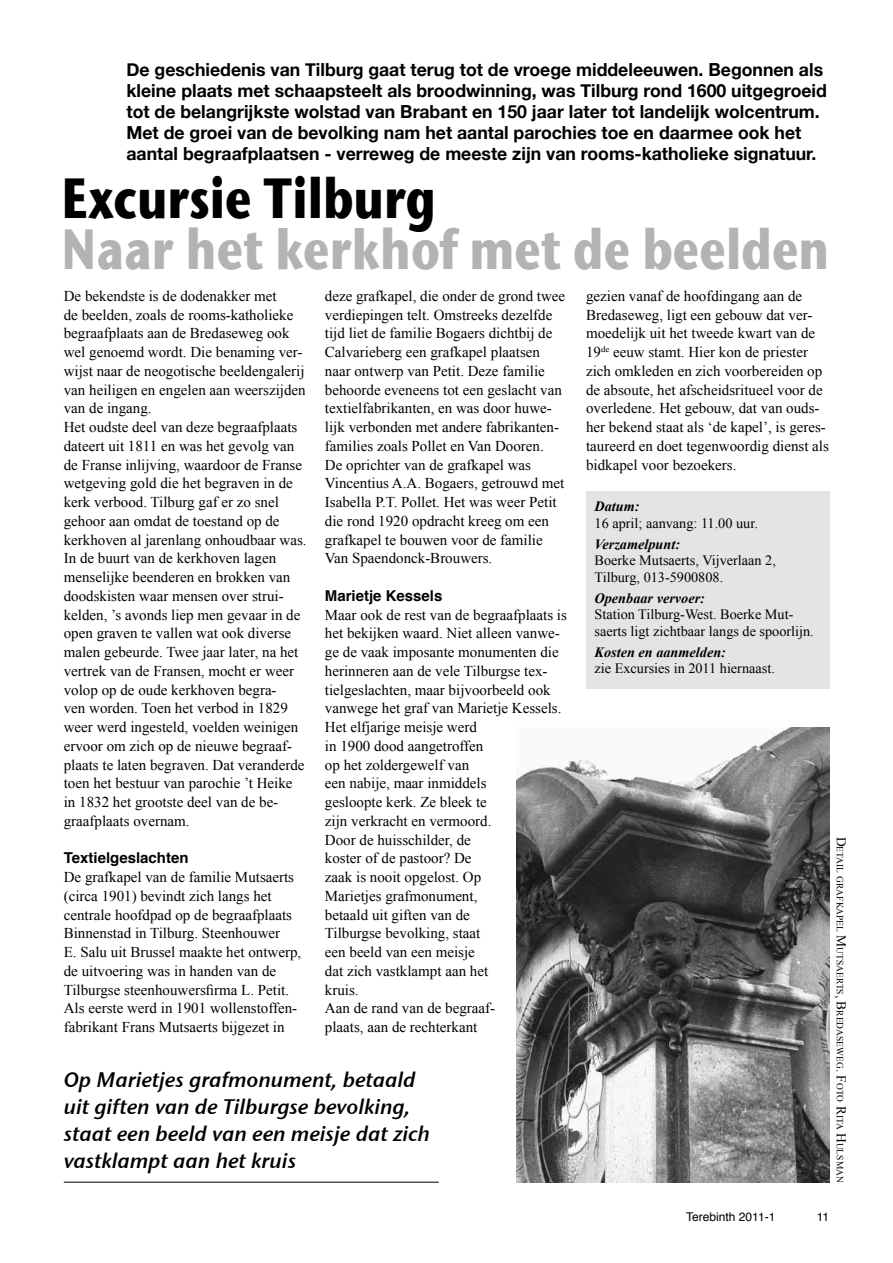
<style>
.page{position:relative;width:893px;height:1263px;background:#fff}
.page>*{position:absolute;margin:0;border:0;box-sizing:border-box;transform-origin:0 0}
.t1{font:700 56.25px "Stone Sans ITC";color:#b1b3b4;scale:.8 1}
.t2{font:700 56.25px "Stone Sans ITC";color:#000;scale:.8 1}
.t3{font:21px/27px "Stone Sans Sem OSITCTT Semi Ita";color:#000}
.t4{font:700 18px/21px "Helvetica Neue";color:#000}
.t5{font:15px/18.8px "Times New Roman";color:#000}
.t6{font:700 15px "Helvetica";color:#000}
.t7{font:14.25px/16.5px "Times New Roman";color:#000}
.t8{font:italic 700 14.25px "Times New Roman";color:#000}
.t9{font:12px "Helvetica";color:#000}
.t10{font:9.45px "Times New Roman";color:#000}
.s1{font-size:13.5px}
</style>
<div class="page">
<img style="left:516px;top:727px;width:313px;height:455px">
<hr style="left:64px;top:1182px;width:375px;height:1px;background:#000">
<div style="left:586px;top:491px;width:243px;height:198px;background:#e3e4e4"></div>
<p class="t4" style="left:126px;top:59px;width:702px">De geschiedenis van Tilburg gaat terug tot de vroege middeleeuwen. Begonnen als kleine plaats met schaapsteelt als broodwinning, was Tilburg rond 1600 uitgegroeid tot de belangrijkste wolstad van Brabant en 150 jaar later tot landelijk wolcentrum.<br>Met de groei van de bevolking nam het aantal parochies toe en daarmee ook het aantal begraafplaatsen - verreweg de meeste zijn van rooms-katholieke signatuur.</p>
<h1 class="t2" style="left:62px;top:162px;width:469px">Excursie Tilburg</h1>
<h1 class="t1" style="left:62px;top:213px;width:961px">Naar het kerkhof met de beelden</h1>
<p class="t5" style="left:64px;top:286px;width:244px">De bekendste is de dodenakker met<br>de beelden, zoals de rooms-katholieke begraafplaats aan de Bredaseweg ook wel genoemd wordt. Die benaming ver&shy;wijst naar de neogotische beeldengalerij van heiligen en engelen aan weerszijden van de ingang.<br>Het oudste deel van deze begraafplaats dateert uit 1811 en was het gevolg van de Franse inlijving, waardoor de Franse wetgeving gold die het begraven in de kerk verbood. Tilburg gaf er zo snel gehoor aan omdat de toestand op de kerkhoven al jarenlang onhoudbaar was.<br>In de buurt van de kerkhoven lagen menselijke beenderen en brokken van doodskisten waar mensen over strui&shy;kelden, ’s avonds liep men gevaar in de open graven te vallen wat ook diverse malen gebeurde. Twee jaar later, na het vertrek van de Fransen, mocht er weer volop op de oude kerkhoven begra-<br>ven worden. Toen het verbod in 1829 weer werd ingesteld, voelden weinigen ervoor om zich op de nieuwe begraaf&shy;plaats te laten begraven. Dat veranderde toen het bestuur van parochie ’t Heike in 1832 het grootste deel van de be-- graafplaats overnam.</p>
<p class="t6" style="left:64px;top:846px;width:126px">Textielgeslachten</p>
<p class="t5" style="left:64px;top:867px;width:239px">De grafkapel van de familie Mutsaerts (circa 1901) bevindt zich langs het centrale hoofdpad op de begraafplaats Binnenstad in Tilburg. Steenhouwer<br>E. Salu uit Brussel maakte het ontwerp, de uitvoering was in handen van de Tilburgse steenhouwersfirma L. Petit.<br>Als eerste werd in 1901 wollenstoffen&shy;fabrikant Frans Mutsaerts bijgezet in</p>
<p class="t5" style="left:325px;top:286px;width:242px">deze grafkapel, die onder de grond twee verdiepingen telt. Omstreeks dezelfde tijd liet de familie Bogaers dichtbij de Calvarieberg een grafkapel plaatsen naar ontwerp van Petit. Deze familie behoorde eveneens tot een geslacht van textielfabrikanten, en was door huwe&shy;lijk verbonden met andere fabrikanten&shy;families zoals Pollet en Van Dooren.<br>De oprichter van de grafkapel was Vincentius A.A. Bogaers, getrouwd met Isabella P.T. Pollet. Het was weer Petit die rond 1920 opdracht kreeg om een grafkapel te bouwen voor de familie Van Spaendonck-Brouwers.</p>
<p class="t6" style="left:325px;top:583px;width:119px">Marietje Kessels</p>
<p class="t5" style="left:325px;top:605px;width:244px">Maar ook de rest van de begraafplaats is het bekijken waard. Niet alleen vanwe&shy;ge de vaak imposante monumenten die herinneren aan de vele Tilburgse tex&shy;tielgeslachten, maar bijvoorbeeld ook vanwege het graf van Marietje Kessels.<br>Het elfjarige meisje werd<br>in 1900 dood aangetroffen<br>op het zoldergewelf van<br>een nabije, maar inmiddels<br>gesloopte kerk. Ze bleek te<br>zijn verkracht en vermoord.<br>Door de huisschilder, de<br>koster of de pastoor? De<br>zaak is nooit opgelost. Op<br>Marietjes grafmonument,<br>betaald uit giften van de<br>Tilburgse bevolking, staat<br>een beeld van een meisje<br>dat zich vastklampt aan het<br>kruis.<br>Aan de rand van de begraaf-<br>plaats, aan de rechterkant</p>
<h2 class="t3" style="left:64px;top:1066px;width:368px">Op Marietjes grafmonument, betaald uit giften van de Tilburgse bevolking, staat een beeld van een meisje dat zich vastklampt aan het kruis</h2>
<p class="t5" style="left:586px;top:286px;width:244px">gezien vanaf de hoofdingang aan de Bredaseweg, ligt een gebouw dat ver&shy;moedelijk uit het tweede kwart van de 19<sup>de</sup> eeuw stamt. Hier kon de priester zich omkleden en zich voorbereiden op de absoute, het afscheidsritueel voor de overledene. Het gebouw, dat van ouds&shy;her bekend staat als ‘de kapel’, is geres&shy;taureerd en doet tegenwoordig dienst als bidkapel voor bezoekers.</p>
<p class="t8" style="left:595px;top:497px;width:47px">Datum:</p>
<p class="t7" style="left:595px;top:515px;width:165px">16 april; aanvang: 11.00 uur.</p>
<p class="t8" style="left:595px;top:534px;width:87px">Verzamelpunt:</p>
<p class="t7" style="left:595px;top:552px;width:183px">Boerke Mutsaerts, Vijverlaan 2,<br>Tilburg, 013-5900808.</p>
<p class="t8" style="left:595px;top:588px;width:112px">Openbaar vervoer:</p>
<p class="t7" style="left:595px;top:606px;width:221px">Station Tilburg-West. Boerke Mut&shy;saerts ligt zichtbaar langs de spoorlijn.</p>
<p class="t8" style="left:595px;top:642px;width:133px">Kosten en aanmelden:</p>
<p class="t7" style="left:595px;top:660px;width:182px">zie Excursies in 2011 hiernaast.</p>
<p class="t10" style="left:846px;top:837px;width:347px;rotate:90deg"><span class="s1">D</span>etail grafkapel <span class="s1">M</span>utsaerts<span class="s1">, B</span>redaseweg<span class="s1">. F</span>oto <span class="s1">R</span>ita <span class="s1">H</span>ulsman</p>
<p class="t9" style="left:686px;top:1207px;width:91px">Terebinth 2011-1</p>
<p class="t9" style="left:817px;top:1207px;width:14px">11</p>
</div>
